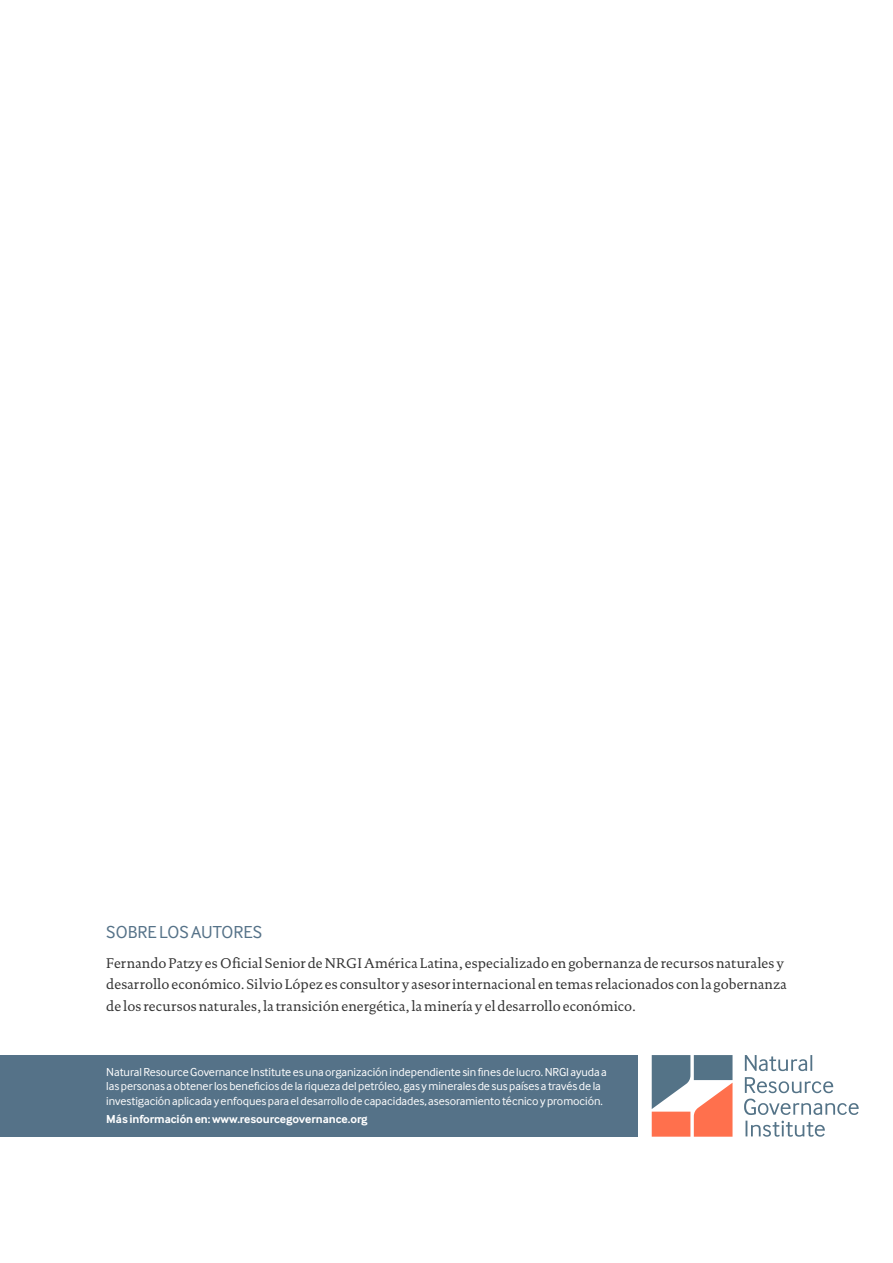
<style>
.page{position:relative;width:893px;height:1263px;background:#fff}
.page>*{position:absolute;margin:0;border:0;box-sizing:border-box;transform-origin:0 0}
.cuerpo_de_TABLAS{font:18px "Inter Face";letter-spacing:.005em;color:#557288}
.cuerpo_de_AUTORES{font:14.25px/21.8px "DTL Documenta ST";letter-spacing:.005em;color:#333}
.cuerpo_de_TABLAS-2{font:12px/14.4px "Inter Face";letter-spacing:-.005em;color:#fff}
.cuerpo_de_TABLAS-3{font:700 12px "Inter Face";letter-spacing:-.005em;color:#fff}
</style>
<div class="page">
<svg style="left:744px;top:1077px;width:115px;height:60px"></svg>
<svg style="left:745px;top:1055px;width:67px;height:16px"></svg>
<svg style="left:652px;top:1055px;width:80px;height:82px"></svg>
<div style="left:0;top:1055px;width:637px;height:82px;background:#557288"></div>
<p class="cuerpo_de_TABLAS" style="left:106px;top:921px;width:157px">SOBRE LOS AUTORES</p>
<p class="cuerpo_de_AUTORES" style="left:106px;top:952px;width:682px">Fernando Patzy es Oficial Senior de NRGI América Latina, especializado en gobernanza de recursos naturales y desarrollo económico. Silvio López es consultor y asesor internacional en temas relacionados con la gobernanza de los recursos naturales, la transición energética, la minería y el desarrollo económico.</p>
<p class="cuerpo_de_TABLAS-2" style="left:106px;top:1066px;width:502px">Natural Resource Governance Institute es una organización independiente sin fines de lucro. NRGI ayuda a las personas a obtener los beneficios de la riqueza del petróleo, gas y minerales de sus países a través de la investigación aplicada y enfoques para el desarrollo de capacidades, asesoramiento técnico y promoción.</p>
<p class="cuerpo_de_TABLAS-3" style="left:106px;top:1112px;width:263px">Más información en: www.resourcegovernance.org</p>
</div>
